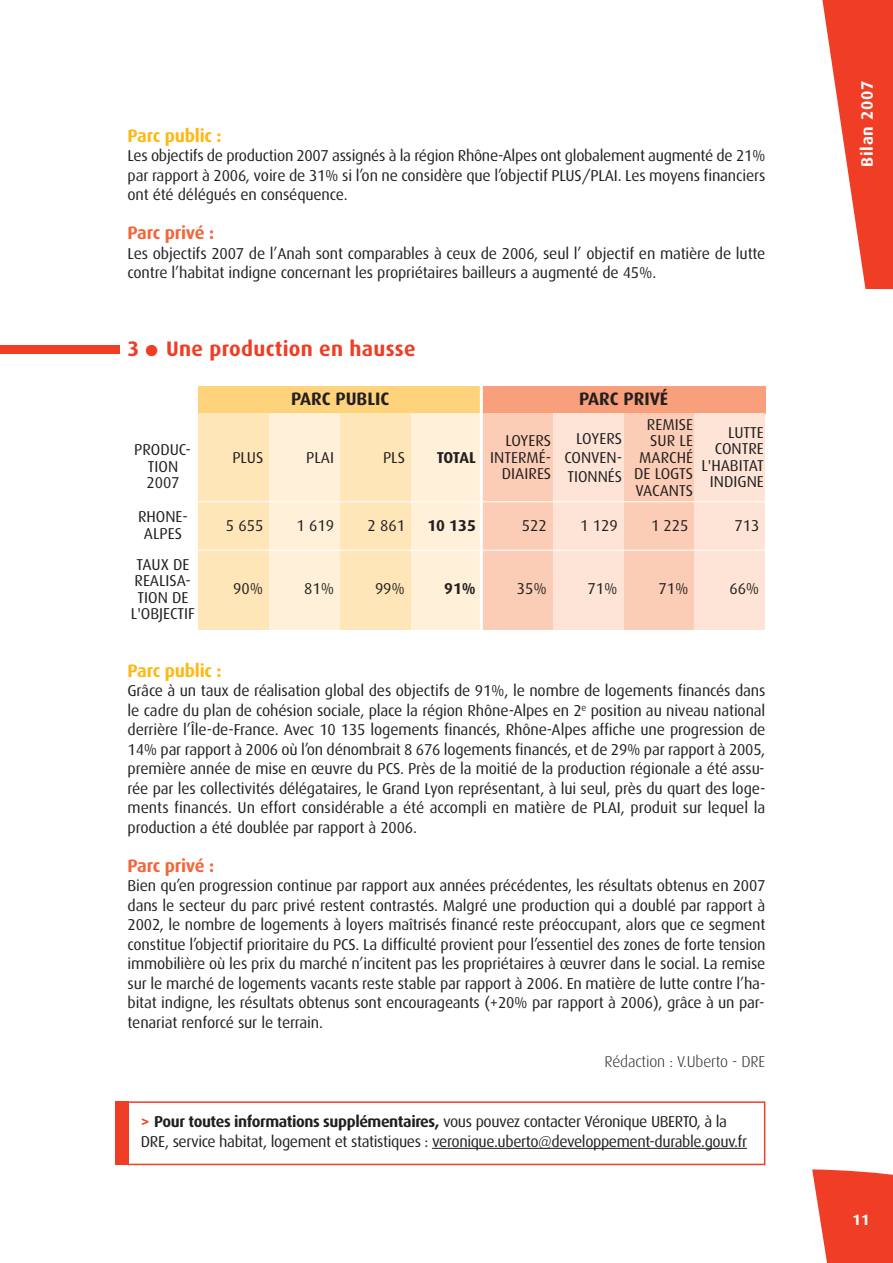
<style>
.page{position:relative;width:893px;height:1263px;background:#fff}
.page>*{position:absolute;margin:0;border:0;box-sizing:border-box;transform-origin:0 0}
.t1{font:700 21px "Dax";letter-spacing:.015em;color:#ef3e25}
.t2{font:700 18px "Dax";letter-spacing:-.01em;color:#fdb813}
.t3{font:700 18px "Dax";letter-spacing:-.01em;color:#f26639}
.t4{font:700 18px "Dax";color:#231f20}
.t5{font:700 16.5px "Dax";letter-spacing:.05em;color:#fff}
.t6{font:15.75px/19.5px "Dax";letter-spacing:-.01em;color:#231f20;text-align:justify}
.t7{font:300 15.75px "Dax";letter-spacing:-.01em;color:#231f20}
.t8{font:700 15.75px "Dax";color:#231f20}
.t9{font:700 15px "Dax";color:#fff}
.s1{font-weight:700;color:#ef3e25}
.s2{font-weight:700}
</style>
<div class="page">
<svg style="left:822px;top:0;width:71px;height:289px"></svg>
<div style="left:0;top:345px;width:119px;height:8px;background:#ef3e25"></div>
<div style="left:198px;top:386px;width:284px;height:27px;background:#ffd27c"></div>
<div style="left:482px;top:386px;width:283px;height:27px;background:#f89f7b"></div>
<div style="left:198px;top:413px;width:71px;height:90px;background:#ffe6b9"></div>
<div style="left:269px;top:413px;width:71px;height:90px;background:#fff1d9"></div>
<div style="left:340px;top:413px;width:71px;height:90px;background:#ffe6b9"></div>
<div style="left:411px;top:413px;width:71px;height:90px;background:#fff1d9"></div>
<div style="left:482px;top:413px;width:71px;height:90px;background:#fccdb6"></div>
<div style="left:553px;top:413px;width:71px;height:90px;background:#fee4d6"></div>
<div style="left:624px;top:413px;width:70px;height:90px;background:#fccdb6"></div>
<div style="left:694px;top:413px;width:71px;height:90px;background:#fee4d6"></div>
<div style="left:198px;top:503px;width:71px;height:46px;background:#ffe6b9"></div>
<div style="left:269px;top:503px;width:71px;height:46px;background:#fff1d9"></div>
<div style="left:340px;top:503px;width:71px;height:46px;background:#ffe6b9"></div>
<div style="left:411px;top:503px;width:71px;height:46px;background:#fff1d9"></div>
<div style="left:482px;top:503px;width:71px;height:46px;background:#fccdb6"></div>
<div style="left:553px;top:503px;width:71px;height:46px;background:#fee4d6"></div>
<div style="left:624px;top:503px;width:70px;height:46px;background:#fccdb6"></div>
<div style="left:694px;top:503px;width:71px;height:46px;background:#fee4d6"></div>
<div style="left:198px;top:549px;width:71px;height:81px;background:#ffe6b9"></div>
<div style="left:269px;top:549px;width:71px;height:81px;background:#fff1d9"></div>
<div style="left:340px;top:549px;width:71px;height:81px;background:#ffe6b9"></div>
<div style="left:411px;top:549px;width:71px;height:81px;background:#fff1d9"></div>
<div style="left:482px;top:549px;width:71px;height:81px;background:#fccdb6"></div>
<div style="left:553px;top:549px;width:71px;height:81px;background:#fee4d6"></div>
<div style="left:624px;top:549px;width:70px;height:81px;background:#fccdb6"></div>
<div style="left:694px;top:549px;width:71px;height:81px;background:#fee4d6"></div>
<div style="left:127px;top:1101px;width:638px;height:64px;border:2px solid #ef3e25"></div>
<hr style="left:432px;top:1148px;width:315px;height:1px;background:#231f20">
<div style="left:115px;top:1101px;width:13px;height:64px;background:#ef3e25"></div>
<svg style="left:812px;top:1169px;width:81px;height:94px;background:#f0553f"></svg>
<hr style="left:122px;top:501px;width:653px;height:1px;background:#fff">
<hr style="left:122px;top:550px;width:653px;height:1px;background:#fff">
<hr style="left:480px;top:381px;width:3px;height:260px;background:#fff">
<p class="t2" style="left:128px;top:128px;width:96px">Parc public :</p>
<p class="t6" style="left:128px;top:147px;width:639px">Les objectifs de production 2007 assignés à la région Rhône-Alpes ont globalement augmenté de 21% par rapport à 2006, voire de 31% si l’on ne considère que l’objectif PLUS/PLAI. Les moyens financiers ont été délégués en conséquence.</p>
<p class="t3" style="left:128px;top:225px;width:88px">Parc privé :</p>
<p class="t6" style="left:128px;top:245px;width:639px">Les objectifs 2007 de l’Anah sont comparables à ceux de 2006, seul l’ objectif en matière de lutte contre l’habitat indigne concernant les propriétaires bailleurs a augmenté de 45%.</p>
<h1 class="t1" style="left:128px;top:340px;width:290px">3 ● Une production en hausse</h1>
<p class="t6" style="left:134px;top:442px;width:58px;line-height:16.5px;text-align:center">PRODUC-<br>TION<br>2007</p>
<p class="t4" style="left:291px;top:391px;width:100px">PARC PUBLIC</p>
<p class="t4" style="left:579px;top:391px;width:91px">PARC PRIVÉ</p>
<p class="t6" style="left:232px;top:448px;width:32px">PLUS</p>
<p class="t6" style="left:306px;top:448px;width:29px">PLAI</p>
<p class="t6" style="left:383px;top:448px;width:24px">PLS</p>
<p class="t8" style="left:437px;top:450px;width:41px">TOTAL</p>
<p class="t6" style="left:490px;top:433px;width:63px;line-height:16.5px;text-align:right">LOYERS<br>INTERMÉ-<br>DIAIRES</p>
<p class="t6" style="left:564px;top:430px;width:59px;line-height:18.9px;text-indent:12px">LOYERS CONVEN-TIONNÉS</p>
<p class="t6" style="left:634px;top:417px;width:61px;line-height:16.5px;text-align:right">REMISE<br>SUR LE<br>MARCHÉ<br>DE LOGTS<br>VACANTS</p>
<p class="t6" style="left:701px;top:425px;width:64px;line-height:16.5px;text-align:right">LUTTE<br>CONTRE<br>L'HABITAT<br>INDIGNE</p>
<p class="t6" style="left:138px;top:510px;width:52px;line-height:16.5px;text-align:center">RHONE-<br>ALPES</p>
<p class="t6" style="left:226px;top:516px;width:39px">5 655</p>
<p class="t6" style="left:297px;top:516px;width:39px">1 619</p>
<p class="t6" style="left:367px;top:516px;width:39px">2 861</p>
<p class="t8" style="left:427px;top:518px;width:50px">10 135</p>
<p class="t6" style="left:522px;top:516px;width:26px">522</p>
<p class="t6" style="left:580px;top:516px;width:39px">1 129</p>
<p class="t6" style="left:651px;top:516px;width:39px">1 225</p>
<p class="t6" style="left:734px;top:516px;width:26px">713</p>
<p class="t6" style="left:131px;top:557px;width:66px;line-height:16.5px;text-align:center">TAUX DE<br>REALISA-<br>TION DE<br>L'OBJECTIF</p>
<p class="t6" style="left:233px;top:580px;width:32px">90%</p>
<p class="t6" style="left:304px;top:580px;width:32px">81%</p>
<p class="t6" style="left:375px;top:580px;width:32px">99%</p>
<p class="t8" style="left:444px;top:582px;width:33px">91%</p>
<p class="t6" style="left:517px;top:580px;width:32px">35%</p>
<p class="t6" style="left:588px;top:580px;width:32px">71%</p>
<p class="t6" style="left:658px;top:580px;width:32px">71%</p>
<p class="t6" style="left:729px;top:580px;width:32px">66%</p>
<p class="t2" style="left:128px;top:662px;width:96px">Parc public :</p>
<p class="t6" style="left:128px;top:682px;width:639px">Grâce à un taux de réalisation global des objectifs de 91%, le nombre de logements financés dans le cadre du plan de cohésion sociale, place la région Rhône-Alpes en 2<sup>e</sup> position au niveau national derrière l’Île-de-France. Avec 10 135 logements financés, Rhône-Alpes affiche une progression de 14% par rapport à 2006 où l’on dénombrait 8 676 logements financés, et de 29% par rapport à 2005, première année de mise en œuvre du PCS. Près de la moitié de la production régionale a été assu&shy;rée par les collectivités délégataires, le Grand Lyon représentant, à lui seul, près du quart des loge&shy;ments financés. Un effort considérable a été accompli en matière de PLAI, produit sur lequel la production a été doublée par rapport à 2006.</p>
<p class="t3" style="left:128px;top:857px;width:88px">Parc privé :</p>
<p class="t6" style="left:128px;top:877px;width:639px">Bien qu’en progression continue par rapport aux années précédentes, les résultats obtenus en 2007 dans le secteur du parc privé restent contrastés. Malgré une production qui a doublé par rapport à 2002, le nombre de logements à loyers maîtrisés financé reste préoccupant, alors que ce segment constitue l’objectif prioritaire du PCS. La difficulté provient pour l’essentiel des zones de forte tension immobilière où les prix du marché n’incitent pas les propriétaires à œuvrer dans le social. La remise sur le marché de logements vacants reste stable par rapport à 2006. En matière de lutte contre l’ha&shy;bitat indigne, les résultats obtenus sont encourageants (+20% par rapport à 2006), grâce à un par&shy;tenariat renforcé sur le terrain.</p>
<p class="t7" style="left:605px;top:1054px;width:162px">Rédaction : V.Uberto - DRE</p>
<p class="t6" style="left:141px;top:1113px;width:608px"><span class="s1">&gt;</span> <span class="s2">Pour toutes informations supplémentaires,</span> vous pouvez contacter Véronique UBERTO, à la<br>DRE, service habitat, logement et statistiques : veronique.uberto@developpement-durable.gouv.fr</p>
<p class="t5" style="left:860px;top:167px;width:88px;rotate:-90deg">Bilan 2007</p>
<p class="t9" style="left:853px;top:1213px;width:18px">11</p>
</div>
